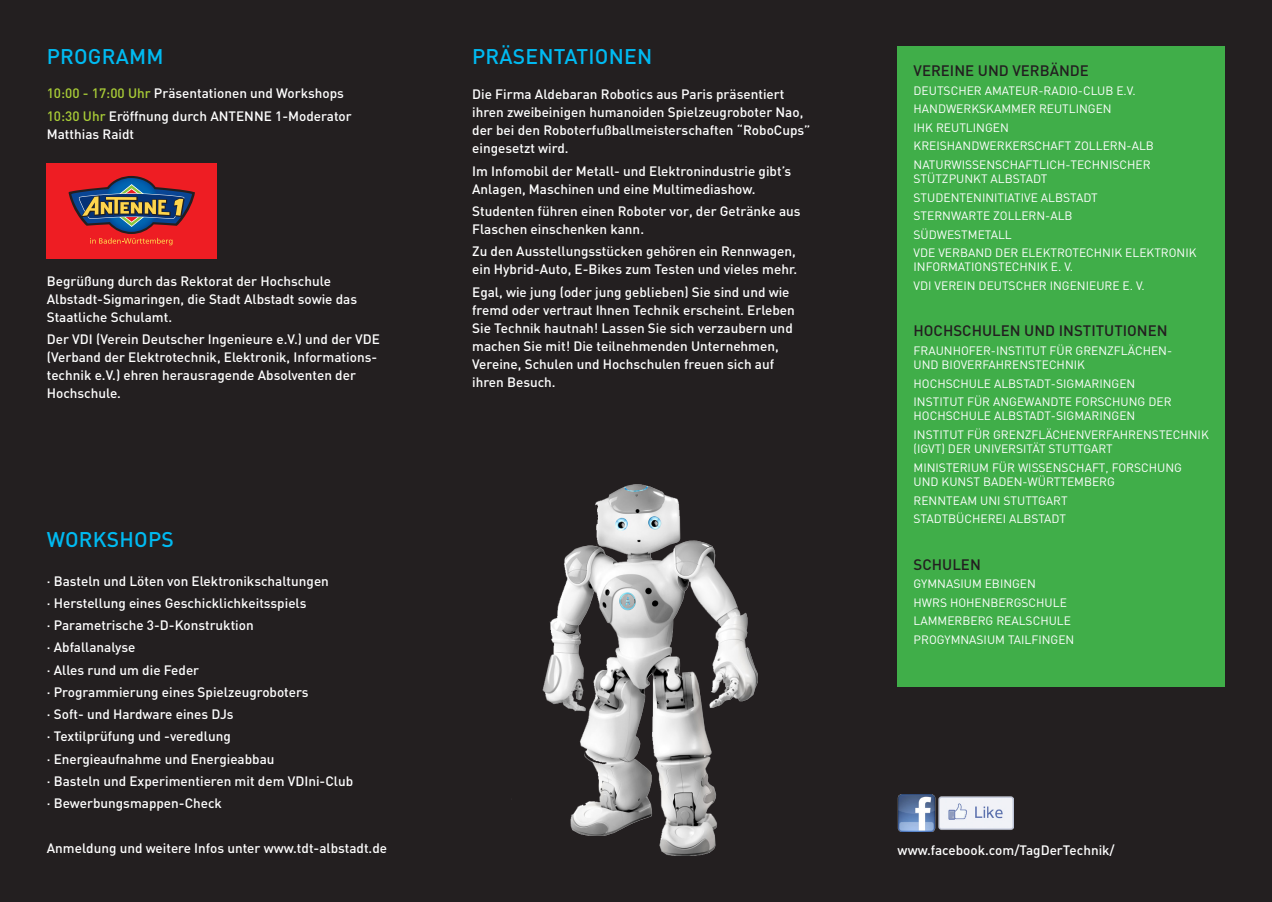
<style>
.page{position:relative;width:1272px;height:902px;background:#fff}
.page>*{position:absolute;margin:0;border:0;box-sizing:border-box;transform-origin:0 0}
.t1{font:500 21px "DIN";letter-spacing:.01em;color:#00baf1}
.t2{font:500 15px "DIN";color:#231f20}
.t3{font:500 13.5px/18px "DIN";color:#fff}
.t4{font:12px/14.2px "DIN";color:#fff}
.s1{color:#a9cd37}
</style>
<div class="page">
<div style="left:0;top:0;width:1271px;height:901px;background:#231f20"></div>
<div style="left:47px;top:163px;width:170px;height:95px;background:#ee1d23"></div>
<svg style="left:68px;top:176px;width:127px;height:69px"></svg>
<div style="left:897px;top:47px;width:328px;height:640px;background:#40ae49"></div>
<img style="left:542px;top:485px;width:215px;height:370px">
<img style="left:897px;top:794px;width:116px;height:37px">
<p class="t1" style="left:47px;top:43px;width:118px">PROGRAMM</p>
<p class="t3" style="left:47px;top:84px;width:299px"><span class="s1">10:00 - 17:00 Uhr</span> Präsentationen und Workshops</p>
<p class="t3" style="left:47px;top:106px;width:306px"><span class="s1">10:30 Uhr</span> Eröffnung durch ANTENNE 1-Moderator<br>Matthias Raidt</p>
<p class="t3" style="left:47px;top:272px;width:312px">Begrüßung durch das Rektorat der Hochschule<br>Albstadt-Sigmaringen, die Stadt Albstadt sowie das<br>Staatliche Schulamt.</p>
<p class="t3" style="left:47px;top:330px;width:335px">Der VDI (Verein Deutscher Ingenieure e.V.) und der VDE (Verband der Elektrotechnik, Elektronik, Informations&shy;technik e.V.) ehren herausragende Absolventen der Hochschule.</p>
<p class="t1" style="left:47px;top:526px;width:128px">WORKSHOPS</p>
<p class="t3" style="left:47px;top:571px;width:284px">· Basteln und Löten von Elektronikschaltungen</p>
<p class="t3" style="left:47px;top:593px;width:261px">· Herstellung eines Geschicklichkeitsspiels</p>
<p class="t3" style="left:47px;top:615px;width:208px">· Parametrische 3-D-Konstruktion</p>
<p class="t3" style="left:47px;top:638px;width:90px">· Abfallanalyse</p>
<p class="t3" style="left:47px;top:660px;width:154px">· Alles rund um die Feder</p>
<p class="t3" style="left:47px;top:682px;width:263px">· Programmierung eines Spielzeugroboters</p>
<p class="t3" style="left:47px;top:704px;width:188px">· Soft- und Hardware eines DJs</p>
<p class="t3" style="left:47px;top:727px;width:185px">· Textilprüfung und -veredlung</p>
<p class="t3" style="left:47px;top:749px;width:229px">· Energieaufnahme und Energieabbau</p>
<p class="t3" style="left:47px;top:771px;width:308px">· Basteln und Experimentieren mit dem VDIni-Club</p>
<p class="t3" style="left:47px;top:793px;width:177px">· Bewerbungsmappen-Check</p>
<p class="t3" style="left:47px;top:838px;width:342px">Anmeldung und weitere Infos unter www.tdt-albstadt.de</p>
<p class="t1" style="left:472px;top:43px;width:181px">PRÄSENTATIONEN</p>
<p class="t3" style="left:472px;top:85px;width:340px">Die Firma Aldebaran Robotics aus Paris präsentiert ihren zweibeinigen humanoiden Spielzeugroboter Nao, der bei den Roboterfußballmeisterschaften “RoboCups” eingesetzt wird.</p>
<p class="t3" style="left:472px;top:161px;width:320px">Im Infomobil der Metall- und Elektronindustrie gibt’s<br>Anlagen, Maschinen und eine Multimediashow.</p>
<p class="t3" style="left:472px;top:202px;width:330px">Studenten führen einen Roboter vor, der Getränke aus<br>Flaschen einschenken kann.</p>
<p class="t3" style="left:472px;top:242px;width:326px">Zu den Ausstellungsstücken gehören ein Rennwagen, ein Hybrid-Auto, E-Bikes zum Testen und vieles mehr.</p>
<p class="t3" style="left:472px;top:282px;width:324px">Egal, wie jung (oder jung geblieben) Sie sind und wie fremd oder vertraut Ihnen Technik erscheint. Erleben Sie Technik hautnah! Lassen Sie sich verzaubern und machen Sie mit! Die teilnehmenden Unternehmen, Vereine, Schulen und Hochschulen freuen sich auf ihren Besuch.</p>
<p class="t2" style="left:913px;top:61px;width:177px">VEREINE UND VERBÄNDE</p>
<p class="t4" style="left:913px;top:83px;width:224px">DEUTSCHER AMATEUR-RADIO-CLUB E.V.</p>
<p class="t4" style="left:913px;top:101px;width:200px">HANDWERKSKAMMER REUTLINGEN</p>
<p class="t4" style="left:913px;top:120px;width:97px">IHK REUTLINGEN</p>
<p class="t4" style="left:913px;top:138px;width:242px">KREISHANDWERKERSCHAFT ZOLLERN-ALB</p>
<p class="t4" style="left:913px;top:157px;width:238px">NATURWISSENSCHAFTLICH-TECHNISCHER<br>STÜTZPUNKT ALBSTADT</p>
<p class="t4" style="left:913px;top:190px;width:186px">STUDENTENINITIATIVE ALBSTADT</p>
<p class="t4" style="left:913px;top:208px;width:160px">STERNWARTE ZOLLERN-ALB</p>
<p class="t4" style="left:913px;top:227px;width:100px">SÜDWESTMETALL</p>
<p class="t4" style="left:913px;top:245px;width:284px">VDE VERBAND DER ELEKTROTECHNIK ELEKTRONIK<br>INFORMATIONSTECHNIK E. V.</p>
<p class="t4" style="left:913px;top:278px;width:233px">VDI VEREIN DEUTSCHER INGENIEURE E. V.</p>
<p class="t2" style="left:913px;top:321px;width:255px">HOCHSCHULEN UND INSTITUTIONEN</p>
<p class="t4" style="left:913px;top:343px;width:260px">FRAUNHOFER-INSTITUT FÜR GRENZFLÄCHEN-<br>UND BIOVERFAHRENSTECHNIK</p>
<p class="t4" style="left:913px;top:376px;width:223px">HOCHSCHULE ALBSTADT-SIGMARINGEN</p>
<p class="t4" style="left:913px;top:394px;width:259px">INSTITUT FÜR ANGEWANDTE FORSCHUNG DER<br>HOCHSCHULE ALBSTADT-SIGMARINGEN</p>
<p class="t4" style="left:913px;top:427px;width:297px">INSTITUT FÜR GRENZFLÄCHENVERFAHRENSTECHNIK (IGVT) DER UNIVERSITÄT STUTTGART</p>
<p class="t4" style="left:913px;top:460px;width:270px">MINISTERIUM FÜR WISSENSCHAFT, FORSCHUNG<br>UND KUNST BADEN-WÜRTTEMBERG</p>
<p class="t4" style="left:913px;top:493px;width:156px">RENNTEAM UNI STUTTGART</p>
<p class="t4" style="left:913px;top:511px;width:154px">STADTBÜCHEREI ALBSTADT</p>
<p class="t2" style="left:913px;top:554px;width:69px">SCHULEN</p>
<p class="t4" style="left:913px;top:576px;width:124px">GYMNASIUM EBINGEN</p>
<p class="t4" style="left:913px;top:595px;width:155px">HWRS HOHENBERGSCHULE</p>
<p class="t4" style="left:913px;top:613px;width:159px">LAMMERBERG REALSCHULE</p>
<p class="t4" style="left:913px;top:632px;width:162px">PROGYMNASIUM TAILFINGEN</p>
<p class="t3" style="left:897px;top:840px;width:219px">www.facebook.com/TagDerTechnik/</p>
</div>
